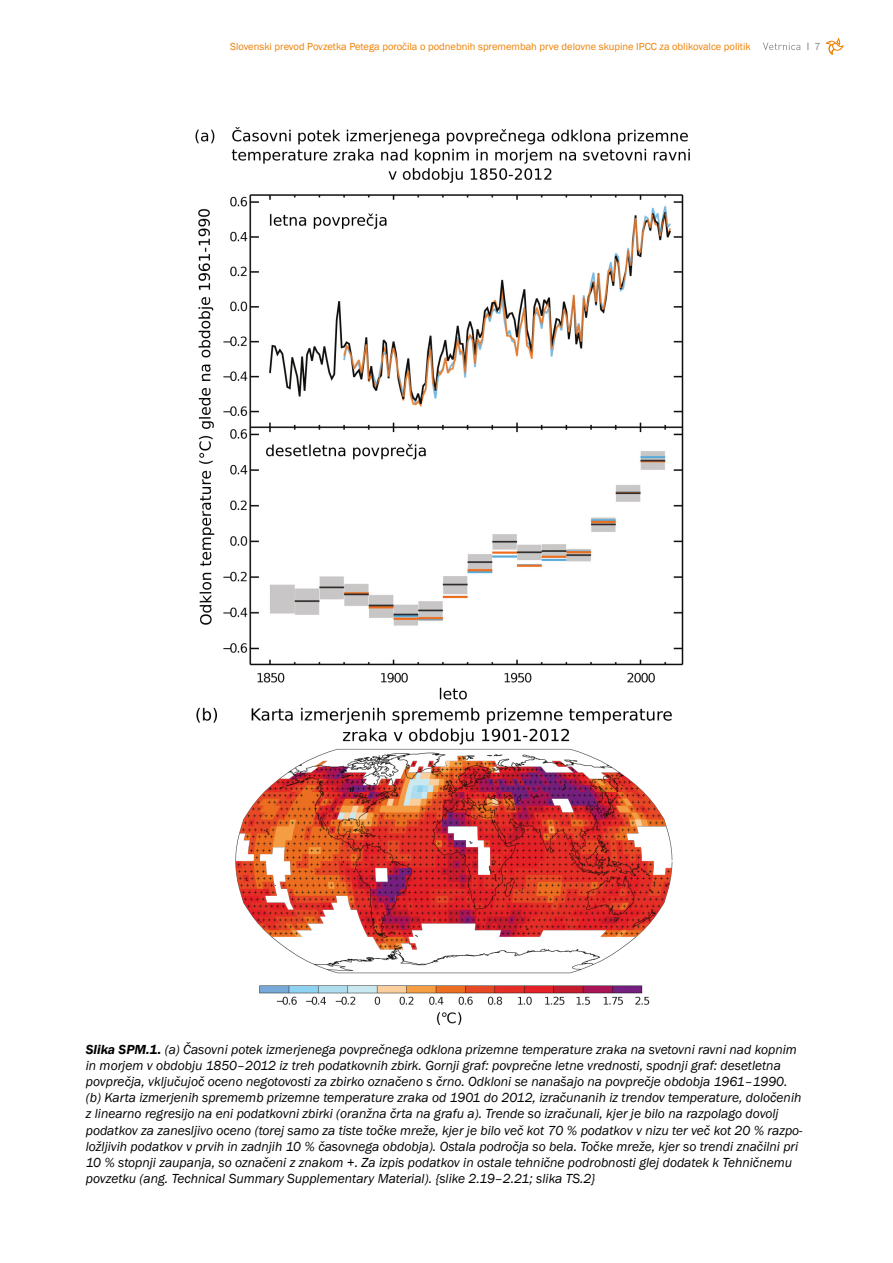
<style>
.page{position:relative;width:893px;height:1263px;background:#fff}
.page>*{position:absolute;margin:0;border:0;box-sizing:border-box;transform-origin:0 0}
.t1{font:italic 13.5px/16.2px "Franklin Gothic";color:#000}
.t2{font:10.5px "Franklin Gothic";color:#ee7f00}
.t3{font:10.5px "Franklin Gothic";color:#87888a}
.s1{font-weight:600}
</style>
<div class="page">
<svg style="left:763px;top:43px;width:37px;height:7px"></svg>
<svg style="left:825px;top:37px;width:19px;height:19px"></svg>
<img style="left:196px;top:128px;width:493px;height:896px">
<p class="t2" style="left:230px;top:40px;width:522px">Slovenski prevod Povzetka Petega poročila o podnebnih spremembah prve delovne skupine IPCC za oblikovalce politik</p>
<p class="t3" style="left:814px;top:40px;width:8px">7</p>
<p class="t1" style="left:86px;top:1041px;width:718px"><span class="s1">Slika SPM.1.</span> (a) Časovni potek izmerjenega povprečnega odklona prizemne temperature zraka na svetovni ravni nad kopnim in morjem v obdobju 1850–2012 iz treh podatkovnih zbirk. Gornji graf: povprečne letne vrednosti, spodnji graf: desetletna povprečja, vključujoč oceno negotovosti za zbirko označeno s črno. Odkloni se nanašajo na povprečje obdobja 1961–1990. (b) Karta izmerjenih sprememb prizemne temperature zraka od 1901 do 2012, izračunanih iz trendov temperature, določenih z linearno regresijo na eni podatkovni zbirki (oranžna črta na grafu a). Trende so izračunali, kjer je bilo na razpolago dovolj podatkov za zanesljivo oceno (torej samo za tiste točke mreže, kjer je bilo več kot 70 % podatkov v nizu ter več kot 20 % razpo&shy;ložljivih podatkov v prvih in zadnjih 10 % časovnega obdobja). Ostala področja so bela. Točke mreže, kjer so trendi značilni pri 10 % stopnji zaupanja, so označeni z znakom +. Za izpis podatkov in ostale tehnične podrobnosti glej dodatek k Tehničnemu povzetku (ang. Technical Summary Supplementary Material). {slike 2.19–2.21; slika TS.2}</p>
</div>
